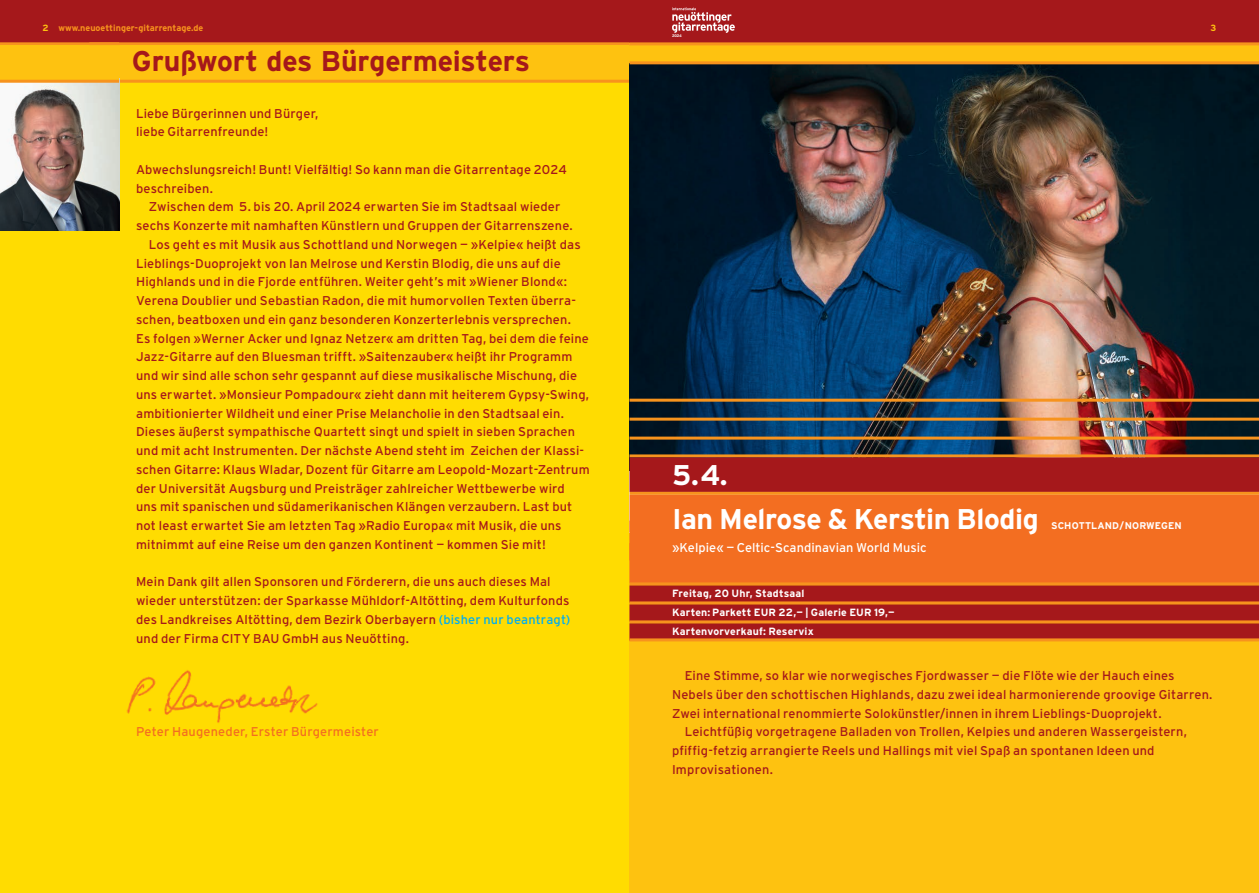
<style>
.page{position:relative;width:1259px;height:893px;background:#fff}
.page>*{position:absolute;margin:0;border:0;box-sizing:border-box;transform-origin:0 0}
.t1{font:700 28.5px/44.2px "Interstate";letter-spacing:-.015em;color:#fff}
.t2{font:700 28.5px "Interstate";letter-spacing:-.005em;color:#a5181b}
.t3{font:12.75px/18.8px "Interstate";letter-spacing:.01em;color:#a5181b}
.t4{font:12.75px "Interstate";color:#fff}
.t5{font:12.75px "Interstate";letter-spacing:.015em;color:#f36e21}
.t6{font:700 10.5px/18.9px "Interstate";letter-spacing:.015em;color:#fff}
.t7{font:700 9.75px "Interstate";letter-spacing:.005em;color:#fff}
.t8{font:700 9px "Interstate";color:#f7931d}
.t9{font:700 9px "Interstate";color:#fec210}
.t10{font:700 3.75px "Interstate";color:#fff}
.s1{color:#fec210}
.s2{color:#00aeef}
</style>
<div class="page">
<div style="left:0;top:43px;width:634px;height:850px;background:#ffdc01"></div>
<div style="left:629px;top:0;width:630px;height:43px;background:#a5181b"></div>
<svg style="left:672px;top:7px;width:63px;height:26px"></svg>
<div style="left:0;top:0;width:629px;height:43px;background:#a5181b"></div>
<div style="left:629px;top:44px;width:630px;height:849px;background:#fec210"></div>
<hr style="left:89px;top:42px;width:540px;height:3px;background:#f7931d">
<div style="left:89px;top:45px;width:540px;height:36px;background:#fec210"></div>
<hr style="left:89px;top:80px;width:540px;height:3px;background:#f7931d">
<img style="left:0;top:83px;width:119px;height:147px">
<img style="left:126px;top:670px;width:192px;height:53px">
<hr style="left:0;top:42px;width:119px;height:3px;background:#f7931d">
<div style="left:0;top:45px;width:119px;height:36px;background:#fec210"></div>
<hr style="left:0;top:80px;width:119px;height:3px;background:#f7931d">
<img style="left:629px;top:64px;width:630px;height:390px">
<hr style="left:629px;top:454px;width:630px;height:3px;background:#f7931d">
<div style="left:629px;top:457px;width:630px;height:35px;background:#a5181b"></div>
<hr style="left:629px;top:492px;width:630px;height:3px;background:#f7931d">
<div style="left:629px;top:495px;width:630px;height:37px;background:#f36e21"></div>
<div style="left:629px;top:521px;width:630px;height:39px;background:#f36e21"></div>
<div style="left:629px;top:543px;width:630px;height:40px;background:#f36e21"></div>
<hr style="left:629px;top:582px;width:630px;height:3px;background:#f7931d">
<div style="left:629px;top:585px;width:630px;height:18px;background:#a5181b"></div>
<hr style="left:629px;top:601px;width:630px;height:3px;background:#f7931d">
<div style="left:629px;top:604px;width:630px;height:18px;background:#a5181b"></div>
<hr style="left:629px;top:620px;width:630px;height:3px;background:#f7931d">
<div style="left:629px;top:623px;width:630px;height:17px;background:#a5181b"></div>
<hr style="left:629px;top:638px;width:630px;height:3px;background:#f7931d">
<hr style="left:629px;top:42px;width:630px;height:3px;background:#f7931d">
<hr style="left:629px;top:61px;width:630px;height:3px;background:#f7931d">
<hr style="left:629px;top:399px;width:630px;height:3px;background:#f7931d">
<hr style="left:629px;top:418px;width:630px;height:3px;background:#f7931d">
<hr style="left:629px;top:437px;width:630px;height:3px;background:#f7931d">
<p class="t8" style="left:43px;top:22px;width:162px"><span class="s1">2</span> www.neuoettinger-gitarrentage.de</p>
<p class="t9" style="left:1210px;top:22px;width:7px">3</p>
<h1 class="t2" style="left:132px;top:45px;width:400px">Grußwort des Bürgermeisters</h1>
<p class="t3" style="left:136px;top:104px;width:184px">Liebe Bürgerinnen und Bürger, liebe Gitarrenfreunde!</p>
<p class="t3" style="left:136px;top:160px;width:432px">Abwechslungsreich! Bunt! Vielfältig! So kann man die Gitarrentage 2024 beschreiben.</p>
<p class="t3" style="left:149px;top:197px;width:413px">Zwischen dem 5. bis 20. April 2024 erwarten Sie im Stadtsaal wieder</p>
<p class="t3" style="left:136px;top:216px;width:438px">sechs Konzerte mit namhaften Künstlern und Gruppen der Gitarrenszene.</p>
<p class="t3" style="left:149px;top:235px;width:433px">Los geht es mit Musik aus Schottland und Norwegen — »Kelpie« heißt das</p>
<p class="t3" style="left:136px;top:254px;width:426px">Lieblings-Duoprojekt von Ian Melrose und Kerstin Blodig, die uns auf die</p>
<p class="t3" style="left:136px;top:272px;width:432px">Highlands und in die Fjorde entführen. Weiter geht’s mit »Wiener Blond«:</p>
<p class="t3" style="left:136px;top:291px;width:441px">Verena Doublier und Sebastian Radon, die mit humorvollen Texten überra-</p>
<p class="t3" style="left:136px;top:310px;width:436px">schen, beatboxen und ein ganz besonderen Konzerterlebnis versprechen.</p>
<p class="t3" style="left:136px;top:329px;width:454px">Es folgen »Werner Acker und Ignaz Netzer« am dritten Tag, bei dem die feine</p>
<p class="t3" style="left:136px;top:347px;width:438px">Jazz-Gitarre auf den Bluesman trifft. »Saitenzauber« heißt ihr Programm</p>
<p class="t3" style="left:136px;top:366px;width:442px">und wir sind alle schon sehr gespannt auf diese musikalische Mischung, die</p>
<p class="t3" style="left:136px;top:385px;width:454px">uns erwartet. »Monsieur Pompadour« zieht dann mit heiterem Gypsy-Swing,</p>
<p class="t3" style="left:136px;top:404px;width:429px">ambitionierter Wildheit und einer Prise Melancholie in den Stadtsaal ein.</p>
<p class="t3" style="left:136px;top:422px;width:440px">Dieses äußerst sympathische Quartett singt und spielt in sieben Sprachen</p>
<p class="t3" style="left:136px;top:441px;width:449px">und mit acht Instrumenten. Der nächste Abend steht im Zeichen der Klassi-</p>
<p class="t3" style="left:136px;top:460px;width:455px">schen Gitarre: Klaus Wladar, Dozent für Gitarre am Leopold-Mozart-Zentrum</p>
<p class="t3" style="left:136px;top:479px;width:430px">der Universität Augsburg und Preisträger zahlreicher Wettbewerbe wird</p>
<p class="t3" style="left:136px;top:497px;width:438px">uns mit spanischen und südamerikanischen Klängen verzaubern. Last but</p>
<p class="t3" style="left:136px;top:516px;width:427px">not least erwartet Sie am letzten Tag »Radio Europa« mit Musik, die uns</p>
<p class="t3" style="left:136px;top:535px;width:411px">mitnimmt auf eine Reise um den ganzen Kontinent — kommen Sie mit!</p>
<p class="t3" style="left:136px;top:572px;width:436px">Mein Dank gilt allen Sponsoren und Förderern, die uns auch dieses Mal wieder unterstützen: der Sparkasse Mühldorf-Altötting, dem Kulturfonds des Landkreises Altötting, dem Bezirk Oberbayern <span class="s2">(bisher nur beantragt) </span>und der Firma CITY BAU GmbH aus Neuötting.</p>
<p class="t10" style="left:672px;top:34px;width:11px">2024</p>
<h1 class="t1" style="left:672px;top:452px;width:368px">5.4.<br>Ian Melrose &amp; Kerstin Blodig</h1>
<p class="t7" style="left:1051px;top:520px;width:132px">SCHOTTLAND/NORWEGEN</p>
<p class="t4" style="left:672px;top:540px;width:256px">»Kelpie« — Celtic-Scandinavian World Music</p>
<p class="t6" style="left:672px;top:584px;width:224px">Freitag, 20 Uhr, Stadtsaal<br>Karten: Parkett EUR 22,— | Galerie EUR 19,—<br>Kartenvorverkauf: Reservix</p>
<p class="t3" style="left:685px;top:666px;width:491px">Eine Stimme, so klar wie norwegisches Fjordwasser — die Flöte wie der Hauch eines</p>
<p class="t3" style="left:672px;top:685px;width:542px">Nebels über den schottischen Highlands, dazu zwei ideal harmonierende groovige Gitarren.</p>
<p class="t3" style="left:672px;top:704px;width:491px">Zwei international renommierte Solokünstler/innen in ihrem Lieblings-Duoprojekt.</p>
<p class="t3" style="left:685px;top:722px;width:504px">Leichtfüßig vorgetragene Balladen von Trollen, Kelpies und anderen Wassergeistern,</p>
<p class="t3" style="left:672px;top:741px;width:484px">pfiffig-fetzig arrangierte Reels und Hallings mit viel Spaß an spontanen Ideen und</p>
<p class="t3" style="left:672px;top:760px;width:102px">Improvisationen.</p>
<p class="t5" style="left:136px;top:725px;width:244px">Peter Haugeneder, Erster Bürgermeister</p>
</div>
